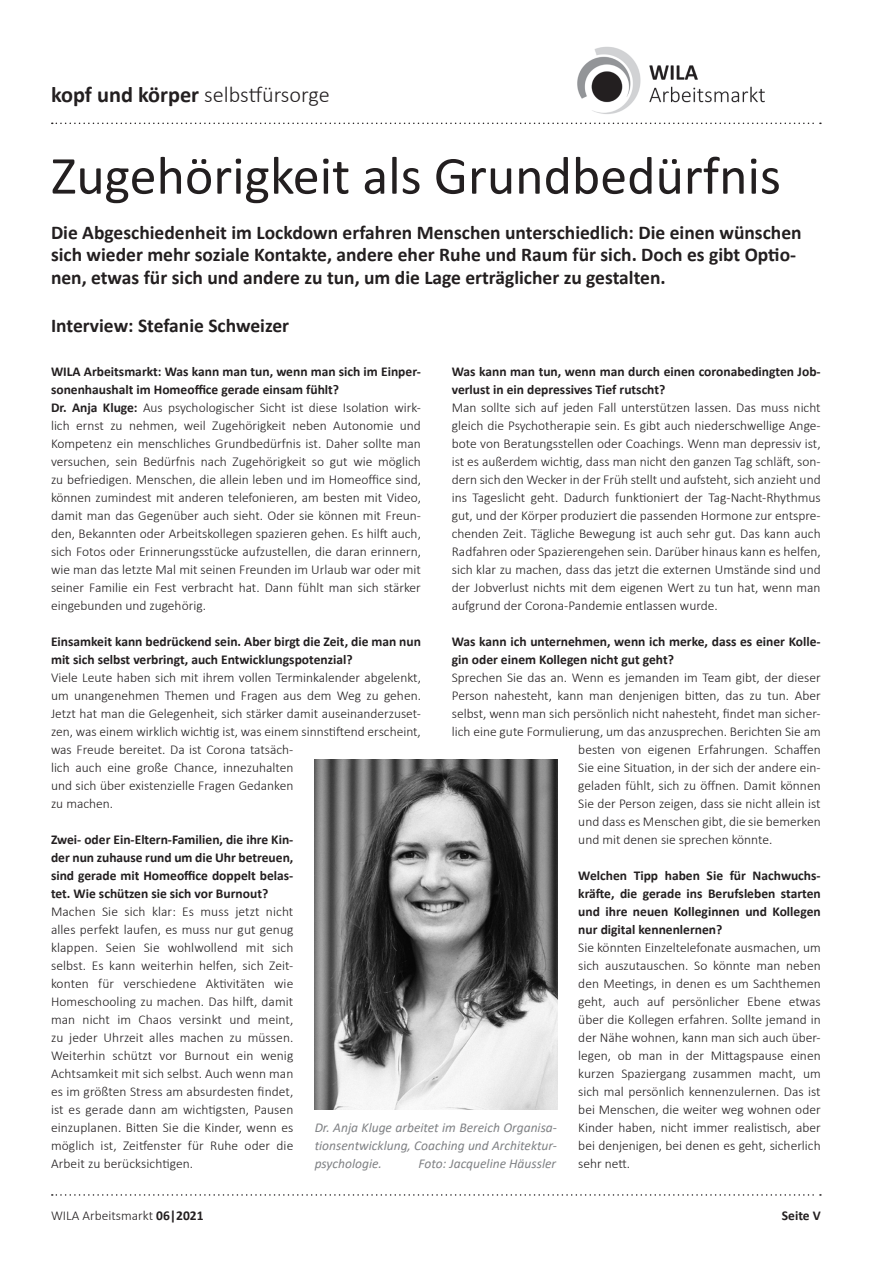
<style>
.page{position:relative;width:893px;height:1263px;background:#fff}
.page>*{position:absolute;margin:0;border:0;box-sizing:border-box;transform-origin:0 0}
.Überschrift{font:54px "Calibri";color:#231f20}
.t1{font:300 22.35px "Calibri";color:#231f20}
.Teaser{font:700 19.5px/22.5px "Calibri";color:#231f20}
.Textangabe_Teaser{font:700 19.5px "Calibri";color:#231f20}
.mengentext{font:300 13.5px/18px "Calibri";color:#231f20;text-align:justify}
.mengentext-2{font:700 13.5px/18px "Calibri";color:#231f20}
.Bildunterschrift{font:italic 13.5px/18px "Calibri";color:#808285;text-align:justify}
.s1{font-weight:700}
</style>
<div class="page">
<img style="left:566px;top:46px;width:211px;height:77px">
<svg style="left:52px;top:1194px;width:769px;height:2px"></svg>
<svg style="left:52px;top:123px;width:769px;height:1px"></svg>
<img style="left:315px;top:759px;width:242px;height:350px">
<p class="t1" style="left:51px;top:81px;width:280px"><span class="s1">kopf und körper</span> selbstfürsorge</p>
<p class="Überschrift" style="left:51px;top:138px;width:731px">Zugehörigkeit als Grundbedürfnis</p>
<p class="Teaser" style="left:51px;top:221px;width:752px">Die Abgeschiedenheit im Lockdown erfahren Menschen unterschiedlich: Die einen wünschen sich wieder mehr soziale Kontakte, andere eher Ruhe und Raum für sich. Doch es gibt Optio&shy;nen, etwas für sich und andere zu tun, um die Lage erträglicher zu gestalten.</p>
<p class="Textangabe_Teaser" style="left:51px;top:311px;width:240px">Interview: Stefanie Schweizer</p>
<p class="mengentext-2" style="left:452px;top:362px;width:370px">Was kann man tun, wenn man durch einen coronabedingten Job&shy;verlust in ein depressives Tief rutscht?</p>
<p class="mengentext" style="left:452px;top:398px;width:370px">Man sollte sich auf jeden Fall unterstützen lassen. Das muss nicht gleich die Psychotherapie sein. Es gibt auch niederschwellige Ange&shy;bote von Beratungsstellen oder Coachings. Wenn man depressiv ist, ist es außerdem wichtig, dass man nicht den ganzen Tag schläft, son&shy;dern sich den Wecker in der Früh stellt und aufsteht, sich anzieht und ins Tageslicht geht. Dadurch funktioniert der Tag-Nacht-Rhythmus gut, und der Körper produziert die passenden Hormone zur entspre&shy;chenden Zeit. Tägliche Bewegung ist auch sehr gut. Das kann auch Radfahren oder Spazierengehen sein. Darüber hinaus kann es helfen, sich klar zu machen, dass das jetzt die externen Umstände sind und der Jobverlust nichts mit dem eigenen Wert zu tun hat, wenn man aufgrund der Corona-Pandemie entlassen wurde.</p>
<p class="mengentext-2" style="left:452px;top:632px;width:370px">Was kann ich unternehmen, wenn ich merke, dass es einer Kolle&shy;gin oder einem Kollegen nicht gut geht?</p>
<p class="mengentext" style="left:452px;top:668px;width:370px">Sprechen Sie das an. Wenn es jemanden im Team gibt, der dieser</p>
<p class="mengentext" style="left:452px;top:686px;width:370px">Person nahesteht, kann man denjenigen bitten, das zu tun. Aber</p>
<p class="mengentext" style="left:452px;top:704px;width:370px">selbst, wenn man sich persönlich nicht nahesteht, findet man sicher-</p>
<p class="mengentext" style="left:452px;top:722px;width:370px">lich eine gute Formulierung, um das anzusprechen. Berichten Sie am</p>
<p class="mengentext" style="left:578px;top:740px;width:244px">besten von eigenen Erfahrungen. Schaffen</p>
<p class="mengentext" style="left:578px;top:758px;width:244px">Sie eine Situation, in der sich der andere ein-</p>
<p class="mengentext" style="left:578px;top:776px;width:244px">geladen fühlt, sich zu öffnen. Damit können</p>
<p class="mengentext" style="left:578px;top:794px;width:244px">Sie der Person zeigen, dass sie nicht allein ist</p>
<p class="mengentext" style="left:578px;top:812px;width:244px">und dass es Menschen gibt, die sie bemerken</p>
<p class="mengentext" style="left:578px;top:830px;width:196px">und mit denen sie sprechen könnte.</p>
<p class="mengentext-2" style="left:578px;top:866px;width:244px;text-align:justify">Welchen Tipp haben Sie für Nachwuchs&shy;kräfte, die gerade ins Berufsleben starten und ihre neuen Kolleginnen und Kollegen nur digital kennenlernen?</p>
<p class="mengentext" style="left:578px;top:938px;width:244px">Sie könnten Einzeltelefonate ausmachen, um sich auszutauschen. So könnte man neben den Meetings, in denen es um Sachthemen geht, auch auf persönlicher Ebene etwas über die Kollegen erfahren. Sollte jemand in der Nähe wohnen, kann man sich auch über&shy;legen, ob man in der Mittagspause einen kurzen Spaziergang zusammen macht, um sich mal persönlich kennenzulernen. Das ist bei Menschen, die weiter weg wohnen oder Kinder haben, nicht immer realistisch, aber bei denjenigen, bei denen es geht, sicherlich sehr nett.</p>
<p class="mengentext-2" style="left:51px;top:362px;width:371px">WILA Arbeitsmarkt: Was kann man tun, wenn man sich im Einper&shy;sonenhaushalt im Homeoffice gerade einsam fühlt?</p>
<p class="mengentext" style="left:51px;top:398px;width:371px"><span class="s1">Dr. Anja Kluge:</span> Aus psychologischer Sicht ist diese Isolation wirk&shy;lich ernst zu nehmen, weil Zugehörigkeit neben Autonomie und Kompetenz ein menschliches Grundbedürfnis ist. Daher sollte man versuchen, sein Bedürfnis nach Zugehörigkeit so gut wie möglich zu befriedigen. Menschen, die allein leben und im Homeoffice sind, können zumindest mit anderen telefonieren, am besten mit Video, damit man das Gegenüber auch sieht. Oder sie können mit Freun&shy;den, Bekannten oder Arbeitskollegen spazieren gehen. Es hilft auch, sich Fotos oder Erinnerungsstücke aufzustellen, die daran erinnern, wie man das letzte Mal mit seinen Freunden im Urlaub war oder mit seiner Familie ein Fest verbracht hat. Dann fühlt man sich stärker eingebunden und zugehörig.</p>
<p class="mengentext-2" style="left:51px;top:632px;width:371px">Einsamkeit kann bedrückend sein. Aber birgt die Zeit, die man nun mit sich selbst verbringt, auch Entwicklungspotenzial?</p>
<p class="mengentext" style="left:51px;top:668px;width:371px;text-align:left">Viele Leute haben sich mit ihrem vollen Terminkalender abgelenkt, um unangenehmen Themen und Fragen aus dem Weg zu gehen.<br>Jetzt hat man die Gelegenheit, sich stärker damit auseinanderzuset&shy;zen, was einem wirklich wichtig ist, was einem sinnstiftend erscheint, was Freude bereitet. Da ist Corona tatsäch-<br>lich auch eine große Chance, innezuhalten<br>und sich über existenzielle Fragen Gedanken<br>zu machen.</p>
<p class="mengentext-2" style="left:51px;top:830px;width:244px;text-align:justify">Zwei- oder Ein-Eltern-Familien, die ihre Kin&shy;der nun zuhause rund um die Uhr betreuen, sind gerade mit Homeoffice doppelt belas&shy;tet. Wie schützen sie sich vor Burnout?</p>
<p class="mengentext" style="left:51px;top:902px;width:244px">Machen Sie sich klar: Es muss jetzt nicht alles perfekt laufen, es muss nur gut genug klappen. Seien Sie wohlwollend mit sich selbst. Es kann weiterhin helfen, sich Zeit&shy;konten für verschiedene Aktivitäten wie Homeschooling zu machen. Das hilft, damit man nicht im Chaos versinkt und meint, zu jeder Uhrzeit alles machen zu müssen.<br>Weiterhin schützt vor Burnout ein wenig Achtsamkeit mit sich selbst. Auch wenn man es im größten Stress am absurdesten findet, ist es gerade dann am wichtigsten, Pausen einzuplanen. Bitten Sie die Kinder, wenn es möglich ist, Zeitfenster für Ruhe oder die Arbeit zu berücksichtigen.</p>
<p class="Bildunterschrift" style="left:315px;top:1118px;width:244px">Dr. Anja Kluge arbeitet im Bereich Organisa&shy;tionsentwicklung, Coaching und Architektur&shy;psychologie.</p>
<p class="Bildunterschrift" style="left:419px;top:1154px;width:139px">Foto: Jacqueline Häussler</p>
<p class="mengentext" style="left:51px;top:1206px;width:154px">WILA Arbeitsmarkt <span class="s1">06|2021</span></p>
<p class="mengentext-2" style="left:782px;top:1206px;width:40px">Seite V</p>
</div>
